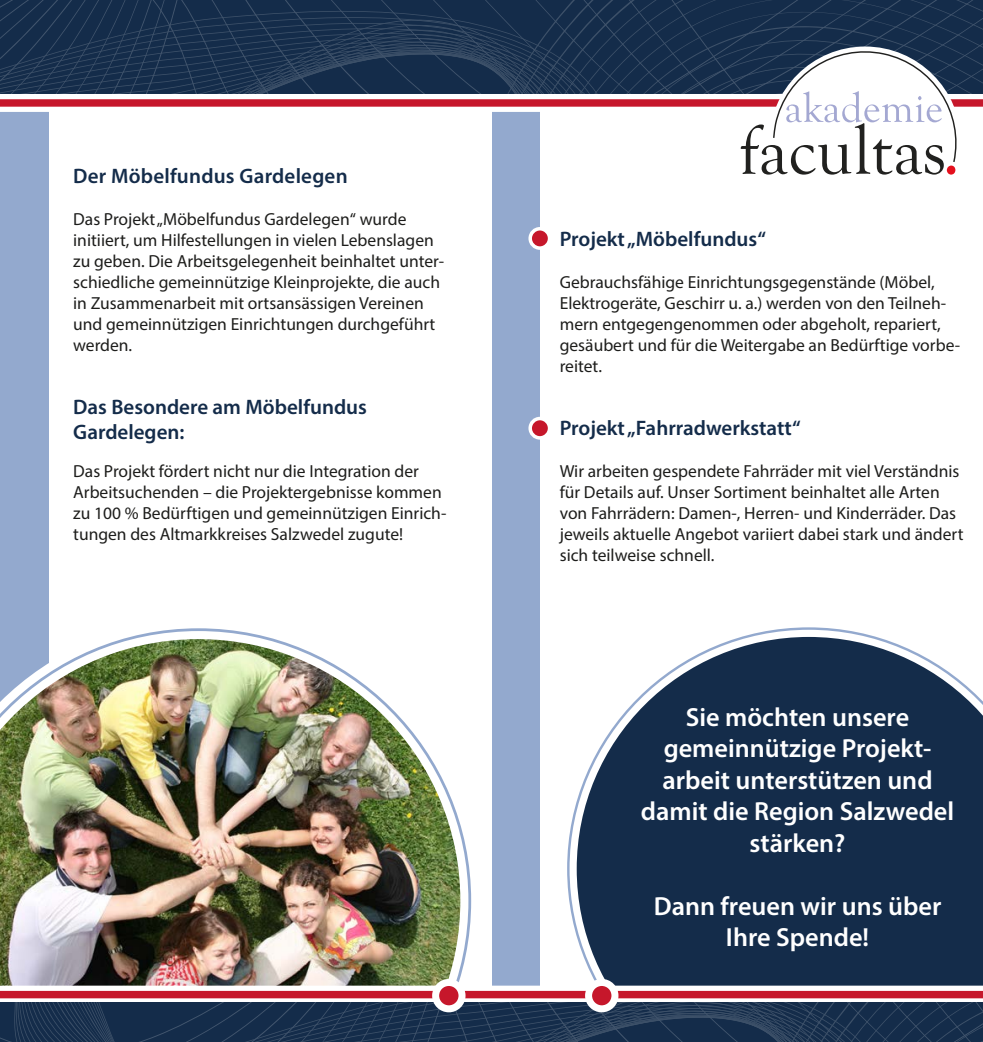
<style>
.page{position:relative;width:983px;height:1042px;background:#fff}
.page>*{position:absolute;margin:0;border:0;box-sizing:border-box;transform-origin:0 0}
.t1{font:600 26.25px/31.5px "Myriad Pro";color:#fff;text-align:center}
.t2{font:600 21px/24.5px "Myriad Pro";color:#142c4a}
.t3{font:17.5px/21px "Myriad Pro";color:#1d1d1b}
</style>
<div class="page">
<svg style="left:0;top:0;width:982px;height:43px;background:#182f4d"></svg>
<div style="left:492px;top:109px;width:47px;height:885px;background:#93a9ce"></div>
<div style="left:0;top:103px;width:49px;height:891px;background:#93a9ce"></div>
<div style="left:530px;top:229px;width:19px;height:19px;background:#c6172b;border-radius:50%"></div>
<div style="left:528px;top:227px;width:23px;height:23px;border:4px solid #fff;border-radius:50%"></div>
<div style="left:530px;top:418px;width:19px;height:20px;background:#c6172b;border-radius:50%"></div>
<div style="left:528px;top:417px;width:23px;height:23px;border:4px solid #fff;border-radius:50%"></div>
<img style="left:0;top:639px;width:460px;height:344px">
<svg style="left:576px;top:637px;width:406px;height:346px;background:#314660"></svg>
<svg style="left:0;top:983px;width:982px;height:59px;background:#544f66"></svg>
<svg style="left:0;top:43px;width:982px;height:132px"></svg>
<div style="left:435px;top:982px;width:27px;height:27px;background:#c6172b;border-radius:50%"></div>
<div style="left:432px;top:979px;width:33px;height:33px;border:7px solid #fff;border-radius:50%"></div>
<div style="left:588px;top:982px;width:26px;height:27px;background:#c6172b;border-radius:50%"></div>
<div style="left:585px;top:979px;width:33px;height:33px;border:7px solid #fff;border-radius:50%"></div>
<p class="t2" style="left:73px;top:163px;width:276px">Der Möbelfundus Gardelegen</p>
<p class="t3" style="left:73px;top:208px;width:372px">Das Projekt „Möbelfundus Gardelegen“ wurde initiiert, um Hilfestellungen in vielen Lebenslagen zu geben. Die Arbeitsgelegenheit beinhaltet unter&shy;schiedliche gemeinnützige Kleinprojekte, die auch in Zusammenarbeit mit ortsansässigen Vereinen und gemeinnützigen Einrichtungen durchgeführt werden.</p>
<p class="t2" style="left:73px;top:394px;width:295px">Das Besondere am Möbelfundus<br>Gardelegen:</p>
<p class="t3" style="left:73px;top:460px;width:374px">Das Projekt fördert nicht nur die Integration der Arbeitsuchenden – die Projektergebnisse kommen zu 100 % Bedürftigen und gemeinnützigen Einrich&shy;tungen des Altmarkkreises Salzwedel zugute!</p>
<p class="t2" style="left:559px;top:226px;width:208px">Projekt „Möbelfundus“</p>
<p class="t3" style="left:559px;top:271px;width:402px">Gebrauchsfähige Einrichtungsgegenstände (Möbel, Elektrogeräte, Geschirr u. a.) werden von den Teilneh&shy;mern entgegengenommen oder abgeholt, repariert, gesäubert und für die Weitergabe an Bedürftige vorbe&shy;reitet.</p>
<p class="t2" style="left:559px;top:415px;width:242px">Projekt „Fahrradwerkstatt“</p>
<p class="t3" style="left:559px;top:460px;width:405px">Wir arbeiten gespendete Fahrräder mit viel Verständnis für Details auf. Unser Sortiment beinhaltet alle Arten von Fahrrädern: Damen-, Herren- und Kinderräder. Das jeweils aktuelle Angebot variiert dabei stark und ändert sich teilweise schnell.</p>
<h1 class="t1" style="left:640px;top:700px;width:315px">Sie möchten unsere gemeinnützige Projekt&shy;arbeit unterstützen und damit die Region Salzwedel stärken?</h1>
<h1 class="t1" style="left:653px;top:889px;width:289px">Dann freuen wir uns über<br>Ihre Spende!</h1>
</div>
